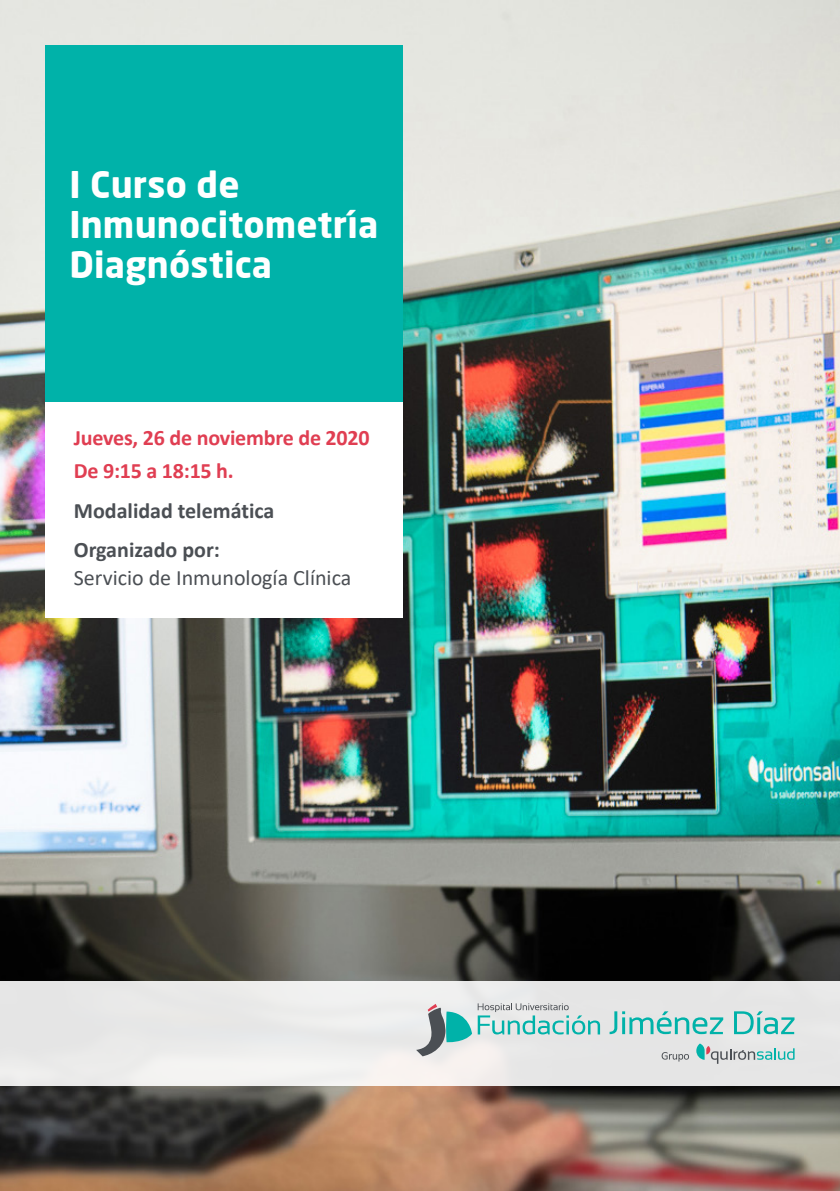
<style>
.page{position:relative;width:840px;height:1191px;background:#fff}
.page>*{position:absolute;margin:0;border:0;box-sizing:border-box;transform-origin:0 0}
.t1{font:700 36px/40px "Neo Sans";letter-spacing:.005em;color:#fff}
.t2{font:22px/28px "Calibri";color:#4b4f54}
.t3{font:700 22px "Calibri";letter-spacing:-.01em;color:#e03e52}
.t4{font:700 22px "Calibri";color:#4b4f54}
.s1{font-weight:700}
</style>
<div class="page">
<img style="left:0;top:0;width:839px;height:1191px">
<div style="left:45px;top:45px;width:358px;height:358px;background:#00b2a9"></div>
<div style="left:45px;top:403px;width:358px;height:215px;background:#fff"></div>
<div style="left:0;top:981px;width:839px;height:105px;background:#e8e8e8"></div>
<svg style="left:609px;top:1011px;width:113px;height:23px"></svg>
<svg style="left:734px;top:1011px;width:60px;height:23px"></svg>
<svg style="left:416px;top:1003px;width:183px;height:53px"></svg>
<svg style="left:696px;top:1043px;width:98px;height:20px"></svg>
<svg style="left:661px;top:1052px;width:27px;height:9px"></svg>
<p class="t1" style="left:69px;top:164px;width:310px">I Curso de<br>Inmunocitometría<br>Diagnóstica</p>
<p class="t3" style="left:74px;top:422px;width:297px">Jueves, 26 de noviembre de 2020</p>
<p class="t3" style="left:74px;top:455px;width:161px">De 9:15 a 18:15 h.</p>
<p class="t4" style="left:74px;top:495px;width:202px">Modalidad telemática</p>
<p class="t2" style="left:74px;top:535px;width:279px"><span class="s1">Organizado por:<br></span>Servicio de Inmunología Clínica</p>
</div>
